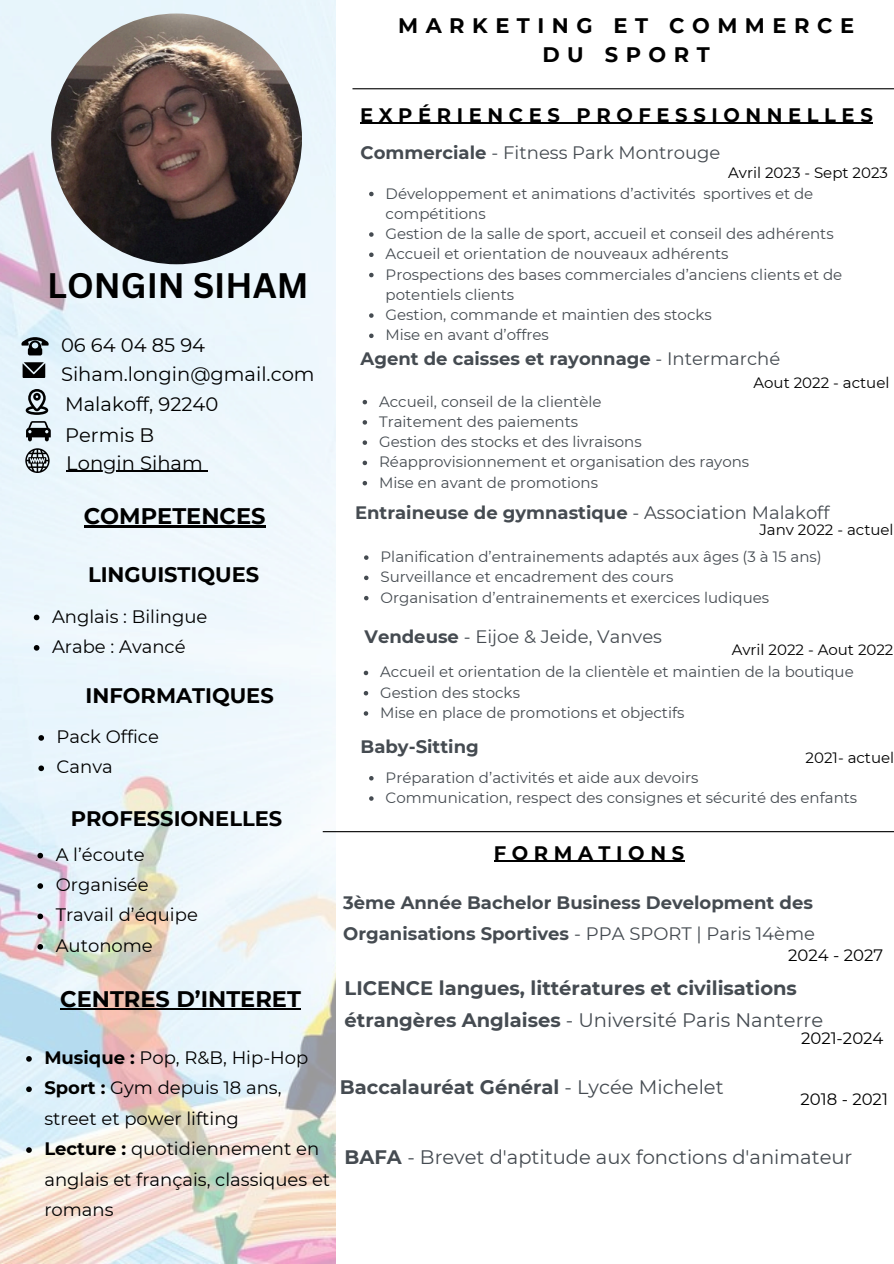
<style>
.page{position:relative;width:894px;height:1264px;background:#fff}
.page>*{position:absolute;margin:0;border:0;box-sizing:border-box;transform-origin:0 0}
.t1{font:700 34.5px "Canva Sans";color:#000}
.t2{font:700 22.5px "Montserrat";color:#000}
.t3{font:700 21px "Montserrat";color:#000}
.t4{font:700 21px/29.2px "Montserrat";letter-spacing:.36em;color:#000;text-align:center}
.t5{font:700 19.5px/32.7px "Montserrat";color:#454b51}
.t6{font:19.5px "Montserrat";color:#000}
.t7{font:19.5px "Montserrat";color:#454b51}
.t8{font:700 19.5px "Montserrat";letter-spacing:.285em;color:#000}
.t9{font:18px/30.3px "Montserrat";color:#000}
.t10{font:700 18px/30.3px "Montserrat";color:#454b51}
.t11{font:18px "Montserrat";color:#454b51}
.t12{font:16.5px "Montserrat";color:#000}
.t13{font:15px/20.2px "Montserrat";color:#454b51}
.t14{font:15px "Montserrat";color:#000}
.s1{font-weight:700}
.s2{font-weight:400}
</style>
<div class="page">
<hr style="left:352px;top:88px;width:541px;height:1px;background:#000">
<img style="left:0;top:0;width:335px;height:1263px">
<svg style="left:25px;top:448px;width:25px;height:25px"></svg>
<svg style="left:23px;top:362px;width:22px;height:16px"></svg>
<svg style="left:26px;top:421px;width:25px;height:20px"></svg>
<svg style="left:26px;top:389px;width:22px;height:26px"></svg>
<svg style="left:21px;top:337px;width:27px;height:18px"></svg>
<img style="left:51px;top:13px;width:251px;height:251px;border-radius:50%">
<hr style="left:66px;top:470px;width:137px;height:2px;background:#000">
<hr style="left:84px;top:525px;width:181px;height:2px;background:#000">
<svg style="left:34px;top:614px;width:5px;height:6px"></svg>
<svg style="left:34px;top:645px;width:5px;height:5px"></svg>
<svg style="left:38px;top:735px;width:6px;height:5px"></svg>
<svg style="left:38px;top:765px;width:6px;height:6px"></svg>
<svg style="left:37px;top:852px;width:6px;height:6px"></svg>
<svg style="left:37px;top:883px;width:6px;height:5px"></svg>
<svg style="left:37px;top:913px;width:6px;height:6px"></svg>
<svg style="left:37px;top:944px;width:6px;height:5px"></svg>
<hr style="left:60px;top:1008px;width:241px;height:1px;background:#000">
<svg style="left:26px;top:1056px;width:6px;height:5px"></svg>
<svg style="left:26px;top:1086px;width:6px;height:6px"></svg>
<svg style="left:26px;top:1147px;width:6px;height:5px"></svg>
<hr style="left:493px;top:860px;width:191px;height:1px;background:#000">
<hr style="left:360px;top:123px;width:200px;height:1px;background:#000">
<svg style="left:560px;top:123px;width:16px;height:1px"></svg>
<hr style="left:576px;top:123px;width:296px;height:1px;background:#000">
<svg style="left:363px;top:670px;width:5px;height:5px"></svg>
<svg style="left:363px;top:691px;width:5px;height:4px"></svg>
<svg style="left:363px;top:711px;width:5px;height:4px"></svg>
<svg style="left:369px;top:192px;width:4px;height:4px"></svg>
<svg style="left:369px;top:232px;width:4px;height:5px"></svg>
<svg style="left:369px;top:252px;width:4px;height:5px"></svg>
<svg style="left:369px;top:273px;width:4px;height:4px"></svg>
<svg style="left:369px;top:313px;width:4px;height:5px"></svg>
<svg style="left:369px;top:333px;width:4px;height:5px"></svg>
<svg style="left:362px;top:400px;width:5px;height:4px"></svg>
<svg style="left:362px;top:420px;width:5px;height:4px"></svg>
<svg style="left:362px;top:440px;width:5px;height:5px"></svg>
<svg style="left:362px;top:460px;width:5px;height:5px"></svg>
<svg style="left:362px;top:481px;width:5px;height:4px"></svg>
<svg style="left:364px;top:555px;width:4px;height:5px"></svg>
<svg style="left:364px;top:575px;width:4px;height:5px"></svg>
<svg style="left:364px;top:596px;width:4px;height:4px"></svg>
<svg style="left:369px;top:776px;width:4px;height:4px"></svg>
<svg style="left:369px;top:796px;width:4px;height:4px"></svg>
<hr style="left:322px;top:831px;width:571px;height:1px;background:#000">
<h1 class="t4" style="left:398px;top:11px;width:457px">MARKETING ET COMMERCE<br>DU SPORT</h1>
<p class="t1" style="left:47px;top:261px;width:263px">LONGIN SIHAM</p>
<p class="t6" style="left:61px;top:333px;width:145px">06 64 04 85 94</p>
<p class="t6" style="left:61px;top:362px;width:255px">Siham.longin@gmail.com</p>
<p class="t6" style="left:65px;top:392px;width:155px">Malakoff, 92240</p>
<p class="t6" style="left:65px;top:423px;width:90px">Permis B</p>
<p class="t6" style="left:66px;top:450px;width:138px">Longin Siham</p>
<h5 class="t2" style="left:84px;top:502px;width:183px">COMPETENCES</h5>
<h5 class="t3" style="left:88px;top:562px;width:173px">LINGUISTIQUES</h5>
<h5 class="t9" style="left:52px;top:601px;width:157px">Anglais : Bilingue</h5>
<h5 class="t9" style="left:52px;top:631px;width:135px">Arabe : Avancé</h5>
<h5 class="t3" style="left:85px;top:682px;width:190px">INFORMATIQUES</h5>
<h2 class="t9" style="left:57px;top:721px;width:104px">Pack Office</h2>
<h2 class="t9" style="left:57px;top:751px;width:58px">Canva</h2>
<p class="t3" style="left:71px;top:806px;width:213px">PROFESSIONELLES</p>
<p class="t9" style="left:56px;top:839px;width:90px">A l’écoute</p>
<h2 class="t9" style="left:56px;top:869px;width:94px">Organisée</h2>
<p class="t9" style="left:56px;top:899px;width:144px">Travail d’équipe</p>
<p class="t9" style="left:56px;top:930px;width:99px">Autonome</p>
<h2 class="t2" style="left:60px;top:985px;width:242px">CENTRES D’INTERET</h2>
<p class="t9" style="left:44px;top:1042px;width:265px"><span class="s1">Musique :</span> Pop, R&amp;B, Hip-Hop</p>
<p class="t9" style="left:44px;top:1072px;width:238px"><span class="s1">Sport :</span> Gym depuis 18 ans, street et power lifting</p>
<p class="t9" style="left:44px;top:1133px;width:287px"><span class="s1">Lecture :</span> quotidiennement en anglais et français, classiques et romans</p>
<p class="t8" style="left:360px;top:103px;width:514px">EXPÉRIENCES PROFESSIONNELLES</p>
<p class="t11" style="left:360px;top:141px;width:361px"><span class="s1">Commerciale</span> - Fitness Park Montrouge</p>
<p class="t14" style="left:728px;top:163px;width:161px">Avril 2023 - Sept 2023</p>
<h3 class="t13" style="left:385px;top:183px;width:429px">Développement et animations d’activités sportives et de compétitions</h3>
<h5 class="t13" style="left:385px;top:223px;width:449px">Gestion de la salle de sport, accueil et conseil des adhérents</h5>
<p class="t13" style="left:385px;top:244px;width:344px">Accueil et orientation de nouveaux adhérents</p>
<p class="t13" style="left:385px;top:264px;width:458px">Prospections des bases commerciales d’anciens clients et de potentiels clients</p>
<p class="t13" style="left:385px;top:304px;width:327px">Gestion, commande et maintien des stocks</p>
<p class="t13" style="left:385px;top:325px;width:165px">Mise en avant d’offres</p>
<p class="t10" style="left:360px;top:343px;width:421px">Agent de caisses et rayonnage <span class="s2">- Intermarché</span></p>
<h5 class="t14" style="left:753px;top:373px;width:137px">Aout 2022 - actuel</h5>
<p class="t13" style="left:379px;top:391px;width:224px">Accueil, conseil de la clientèle</p>
<p class="t13" style="left:379px;top:411px;width:200px">Traitement des paiements</p>
<p class="t13" style="left:379px;top:431px;width:264px">Gestion des stocks et des livraisons</p>
<h5 class="t13" style="left:379px;top:452px;width:371px">Réapprovisionnement et organisation des rayons</h5>
<p class="t13" style="left:379px;top:472px;width:220px">Mise en avant de promotions</p>
<p class="t10" style="left:355px;top:498px;width:476px">Entraineuse de gymnastique <span class="s2">- Association Malakoff</span></p>
<p class="t14" style="left:759px;top:520px;width:136px">Janv 2022 - actuel</p>
<p class="t13" style="left:380px;top:546px;width:442px">Planification d’entrainements adaptés aux âges (3 à 15 ans)</p>
<p class="t13" style="left:380px;top:567px;width:294px">Surveillance et encadrement des cours</p>
<p class="t13" style="left:380px;top:587px;width:390px">Organisation d’entrainements et exercices ludiques</p>
<p class="t11" style="left:364px;top:625px;width:299px"><span class="s1">Vendeuse</span> - Eijoe &amp; Jeide, Vanves</p>
<p class="t14" style="left:731px;top:640px;width:163px">Avril 2022 - Aout 2022</p>
<p class="t13" style="left:380px;top:662px;width:475px">Accueil et orientation de la clientèle et maintien de la boutique</p>
<p class="t13" style="left:380px;top:682px;width:141px">Gestion des stocks</p>
<h2 class="t13" style="left:380px;top:702px;width:306px">Mise en place de promotions et objectifs</h2>
<p class="t10" style="left:360px;top:731px;width:120px">Baby-Sitting</p>
<h5 class="t14" style="left:805px;top:748px;width:90px">2021- actuel</h5>
<p class="t13" style="left:385px;top:767px;width:314px">Préparation d’activités et aide aux devoirs</p>
<p class="t13" style="left:385px;top:787px;width:473px">Communication, respect des consignes et sécurité des enfants</p>
<p class="t8" style="left:493px;top:840px;width:192px">FORMATIONS</p>
<p class="t10" style="left:343px;top:887px;width:473px">3ème Année Bachelor Business Development des<br>Organisations Sportives <span class="s2">- PPA SPORT | Paris 14ème</span></p>
<h4 class="t12" style="left:788px;top:944px;width:96px">2024 - 2027</h4>
<p class="t5" style="left:344px;top:971px;width:480px">LICENCE langues, littératures et civilisations étrangères Anglaises <span class="s2">- Université Paris Nanterre</span></p>
<h5 class="t12" style="left:800px;top:1028px;width:84px">2021-2024</h5>
<p class="t5" style="left:340px;top:1070px;width:385px">Baccalauréat Général <span class="s2">- Lycée Michelet</span></p>
<h3 class="t12" style="left:800px;top:1088px;width:89px">2018 - 2021</h3>
<p class="t7" style="left:344px;top:1144px;width:509px"><span class="s1">BAFA</span> - Brevet d'aptitude aux fonctions d'animateur</p>
</div>
